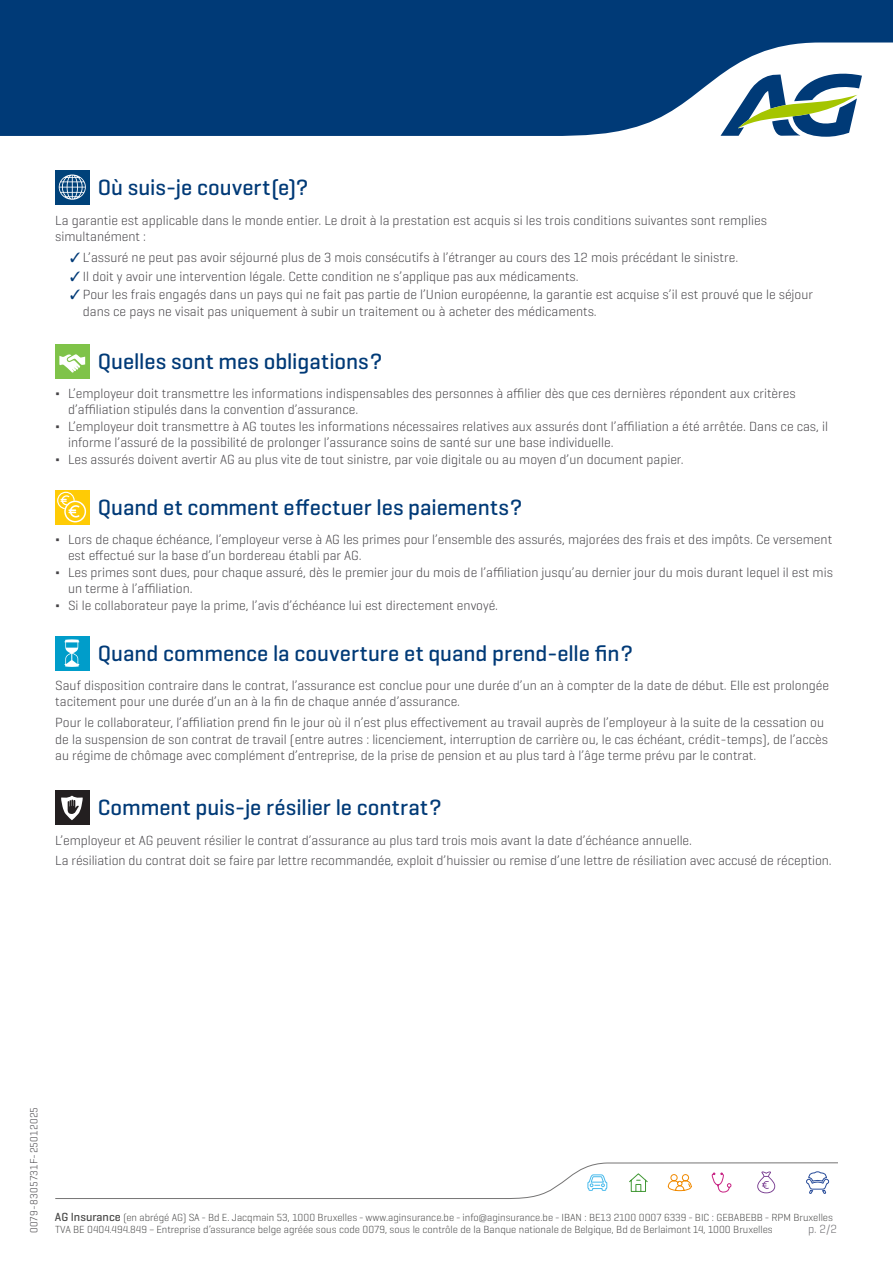
<style>
.page{position:relative;width:893px;height:1263px;background:#fff}
.page>*{position:absolute;margin:0;border:0;box-sizing:border-box;transform-origin:0 0}
.t1{font:500 22.5px "Geogrotesque";color:#003a77}
.t2{font:300 13.5px/16.5px "Geogrotesque";color:#454347}
.t3{font:300 12px "Geogrotesque";color:#6d6c70}
.t4{font:300 10.5px "AG Geogrotesque";color:#4a4a49}
.t5{font:300 10.5px "Geogrotesque";letter-spacing:.02em;color:#454347}
.s1{color:#003a77}
.s2{font-weight:500;font-size:12px}
</style>
<div class="page">
<svg style="left:55px;top:1162px;width:783px;height:37px"></svg>
<div style="left:0;top:0;width:893px;height:43px;background:#003a77"></div>
<div style="left:0;top:43px;width:805px;height:93px;background:#003a77"></div>
<svg style="left:720px;top:68px;width:142px;height:69px"></svg>
<div style="left:55px;top:170px;width:34px;height:34px;background:#00427a"></div>
<svg style="left:59px;top:174px;width:27px;height:26px"></svg>
<div style="left:55px;top:344px;width:34px;height:34px;background:#7fc349"></div>
<svg style="left:59px;top:354px;width:26px;height:19px"></svg>
<div style="left:55px;top:491px;width:34px;height:34px;background:#ffcb05"></div>
<svg style="left:57px;top:492px;width:29px;height:30px"></svg>
<div style="left:55px;top:636px;width:34px;height:34px;background:#009dca"></div>
<svg style="left:64px;top:639px;width:15px;height:28px"></svg>
<div style="left:55px;top:791px;width:34px;height:34px;background:#231f20"></div>
<svg style="left:61px;top:796px;width:22px;height:24px"></svg>
<h1 class="t1" style="left:98px;top:174px;width:212px">Où suis-je couvert(e)?</h1>
<p class="t2" style="left:55px;top:211px;width:713px">La garantie est applicable dans le monde entier. Le droit à la prestation est acquis si les trois conditions suivantes sont remplies simultanément :</p>
<p class="t2" style="left:70px;top:249px;width:670px"><span class="s1">✓</span> L’assuré ne peut pas avoir séjourné plus de 3 mois consécutifs à l’étranger au cours des 12 mois précédant le sinistre.</p>
<p class="t2" style="left:70px;top:267px;width:510px"><span class="s1">✓</span> Il doit y avoir une intervention légale. Cette condition ne s’applique pas aux médicaments.</p>
<p class="t2" style="left:83px;top:286px;width:732px;text-indent:-13px"><span class="s1">✓</span> Pour les frais engagés dans un pays qui ne fait pas partie de l’Union européenne, la garantie est acquise s’il est prouvé que le séjour dans ce pays ne visait pas uniquement à subir un traitement ou à acheter des médicaments.</p>
<h1 class="t1" style="left:98px;top:347px;width:286px">Quelles sont mes obligations?</h1>
<p class="t2" style="left:55px;top:385px;width:742px">Δ L’employeur doit transmettre les informations indispensables des personnes à affilier dès que ces dernières répondent aux critères</p>
<p class="t2" style="left:68px;top:401px;width:292px">d’affiliation stipulés dans la convention d’assurance.</p>
<p class="t2" style="left:55px;top:418px;width:774px">Δ L’employeur doit transmettre à AG toutes les informations nécessaires relatives aux assurés dont l’affiliation a été arrêtée. Dans ce cas, il</p>
<p class="t2" style="left:68px;top:434px;width:547px">informe l’assuré de la possibilité de prolonger l’assurance soins de santé sur une base individuelle.</p>
<p class="t2" style="left:55px;top:451px;width:630px">Δ Les assurés doivent avertir AG au plus vite de tout sinistre, par voie digitale ou au moyen d’un document papier.</p>
<h1 class="t1" style="left:98px;top:493px;width:426px">Quand et comment effectuer les paiements?</h1>
<p class="t2" style="left:55px;top:531px;width:778px">Δ Lors de chaque échéance, l’employeur verse à AG les primes pour l’ensemble des assurés, majorées des frais et des impôts. Ce versement</p>
<p class="t2" style="left:68px;top:547px;width:295px">est effectué sur la base d’un bordereau établi par AG.</p>
<p class="t2" style="left:55px;top:564px;width:779px">Δ Les primes sont dues, pour chaque assuré, dès le premier jour du mois de l’affiliation jusqu’au dernier jour du mois durant lequel il est mis</p>
<p class="t2" style="left:68px;top:580px;width:126px">un terme à l’affiliation.</p>
<p class="t2" style="left:55px;top:597px;width:444px">Δ Si le collaborateur paye la prime, l’avis d’échéance lui est directement envoyé.</p>
<h1 class="t1" style="left:98px;top:639px;width:537px">Quand commence la couverture et quand prend-elle fin?</h1>
<p class="t2" style="left:55px;top:677px;width:775px">Sauf disposition contraire dans le contrat, l’assurance est conclue pour une durée d’un an à compter de la date de début. Elle est prolongée tacitement pour une durée d’un an à la fin de chaque année d’assurance.</p>
<p class="t2" style="left:55px;top:714px;width:774px">Pour le collaborateur, l’affiliation prend fin le jour où il n’est plus effectivement au travail auprès de l’employeur à la suite de la cessation ou de la suspension de son contrat de travail (entre autres : licenciement, interruption de carrière ou, le cas échéant, crédit-temps), de l’accès au régime de chômage avec complément d’entreprise, de la prise de pension et au plus tard à l’âge terme prévu par le contrat.</p>
<h1 class="t1" style="left:98px;top:793px;width:345px">Comment puis-je résilier le contrat?</h1>
<p class="t2" style="left:55px;top:829px;width:778px;line-height:20.7px">L’employeur et AG peuvent résilier le contrat d’assurance au plus tard trois mois avant la date d’échéance annuelle.<br>La résiliation du contrat doit se faire par lettre recommandée, exploit d’huissier ou remise d’une lettre de résiliation avec accusé de réception.</p>
<p class="t5" style="left:28px;top:1233px;width:128px;rotate:-90deg">0079-8305731F-25012025</p>
<p class="t4" style="left:55px;top:1211px;width:780px"><span class="s2">AG Insurance</span> (en abrégé AG) SA - Bd E. Jacqmain 53, 1000 Bruxelles - www.aginsurance.be - info@aginsurance.be - IBAN : BE13 2100 0007 6339 - BIC : GEBABEBB - RPM Bruxelles</p>
<p class="t3" style="left:808px;top:1222px;width:30px">p. 2/2</p>
<p class="t4" style="left:55px;top:1223px;width:719px">TVA BE 0404.494.849 – Entreprise d’assurance belge agréée sous code 0079, sous le contrôle de la Banque nationale de Belgique, Bd de Berlaimont 14, 1000 Bruxelles</p>
</div>
